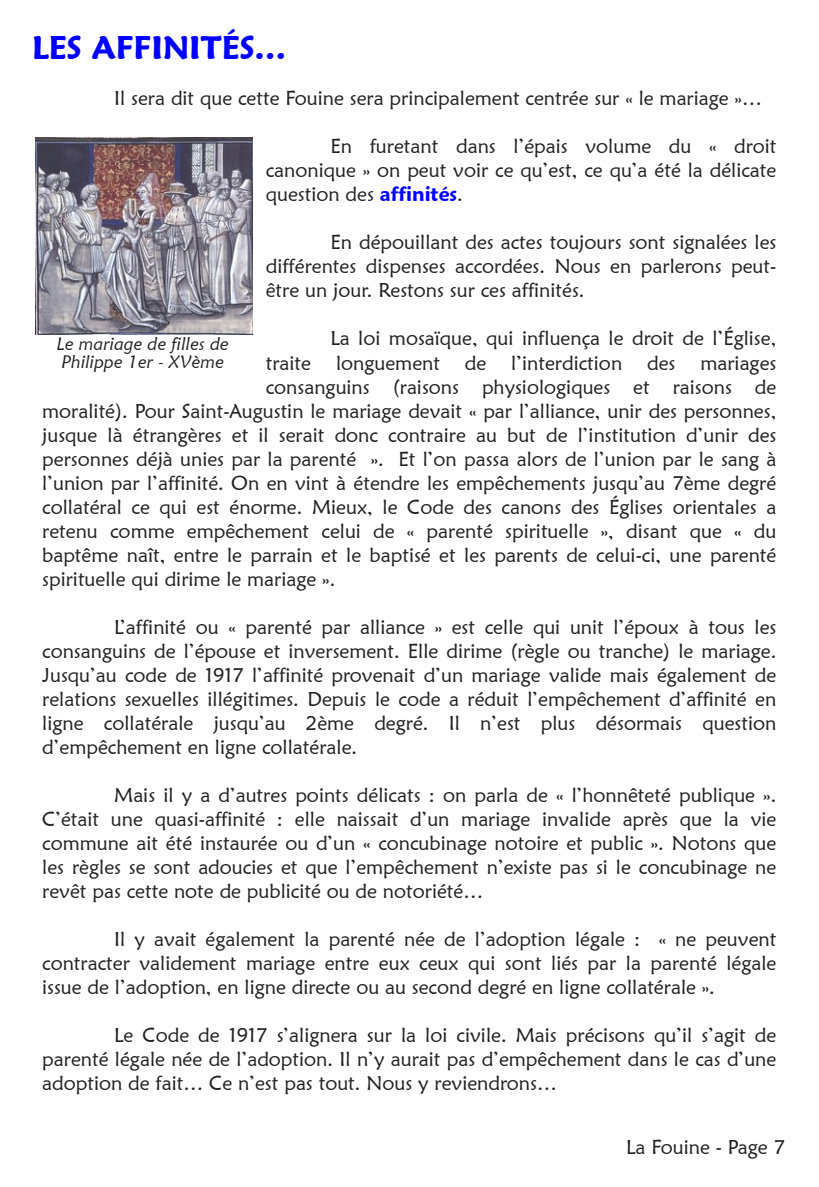
<style>
.page{position:relative;width:819px;height:1187px;background:#fff}
.page>*{position:absolute;margin:0;border:0;box-sizing:border-box;transform-origin:0 0}
.t1{font:600 32px "Maiandra GD";color:#00f}
.t2{font:20px/24px "Maiandra GD";color:#212124;text-align:justify}
.t3{font:italic 18px/18px "Maiandra GD";color:#212124}
.s1{font-weight:600;color:#00f}
</style>
<div class="page">
<img style="left:35px;top:138px;width:218px;height:196px">
<h1 class="t1" style="left:32px;top:29px;width:256px">LES AFFINITÉS…</h1>
<p class="t2" style="left:114px;top:86px;width:649px">Il sera dit que cette Fouine sera principalement centrée sur « le mariage »…</p>
<p class="t2" style="left:266px;top:134px;width:512px;text-indent:65px">En furetant dans l’épais volume du « droit canonique » on peut voir ce qu’est, ce qu’a été la délicate question des <span class="s1">affinités</span>.</p>
<p class="t2" style="left:266px;top:230px;width:512px;text-indent:65px">En dépouillant des actes toujours sont signalées les différentes dispenses accordées. Nous en parlerons peut&shy;être un jour. Restons sur ces affinités.</p>
<p class="t2" style="left:330px;top:326px;width:447px">La loi mosaïque, qui influença le droit de l’Église,</p>
<p class="t2" style="left:266px;top:350px;width:512px">traite longuement de l’interdiction des mariages</p>
<p class="t2" style="left:266px;top:374px;width:512px">consanguins (raisons physiologiques et raisons de</p>
<p class="t2" style="left:42px;top:398px;width:735px">moralité). Pour Saint-Augustin le mariage devait « par l’alliance, unir des personnes,</p>
<p class="t2" style="left:42px;top:422px;width:735px">jusque là étrangères et il serait donc contraire au but de l’institution d’unir des</p>
<p class="t2" style="left:42px;top:446px;width:735px">personnes déjà unies par la parenté ». Et l’on passa alors de l’union par le sang à</p>
<p class="t2" style="left:42px;top:470px;width:735px">l’union par l’affinité. On en vint à étendre les empêchements jusqu’au 7ème degré</p>
<p class="t2" style="left:42px;top:494px;width:735px">collatéral ce qui est énorme. Mieux, le Code des canons des Églises orientales a</p>
<p class="t2" style="left:42px;top:518px;width:735px">retenu comme empêchement celui de « parenté spirituelle », disant que « du</p>
<p class="t2" style="left:42px;top:542px;width:735px">baptême naît, entre le parrain et le baptisé et les parents de celui-ci, une parenté</p>
<p class="t2" style="left:42px;top:566px;width:294px">spirituelle qui dirime le mariage ».</p>
<p class="t2" style="left:42px;top:614px;width:735px;text-indent:72px">L’affinité ou « parenté par alliance » est celle qui unit l’époux à tous les consanguins de l’épouse et inversement. Elle dirime (règle ou tranche) le mariage.<br>Jusqu’au code de 1917 l’affinité provenait d’un mariage valide mais également de relations sexuelles illégitimes. Depuis le code a réduit l’empêchement d’affinité en ligne collatérale jusqu’au 2ème degré. Il n’est plus désormais question d’empêchement en ligne collatérale.</p>
<p class="t2" style="left:42px;top:782px;width:735px;text-indent:72px">Mais il y a d’autres points délicats : on parla de « l’honnêteté publique ».<br>C’était une quasi-affinité : elle naissait d’un mariage invalide après que la vie commune ait été instaurée ou d’un « concubinage notoire et public ». Notons que les règles se sont adoucies et que l’empêchement n’existe pas si le concubinage ne revêt pas cette note de publicité ou de notoriété…</p>
<p class="t2" style="left:42px;top:926px;width:735px;text-indent:72px">Il y avait également la parenté née de l’adoption légale : « ne peuvent contracter validement mariage entre eux ceux qui sont liés par la parenté légale issue de l’adoption, en ligne directe ou au second degré en ligne collatérale ».</p>
<p class="t2" style="left:42px;top:1022px;width:735px;text-indent:72px">Le Code de 1917 s’alignera sur la loi civile. Mais précisons qu’il s’agit de parenté légale née de l’adoption. Il n’y aurait pas d’empêchement dans le cas d’une adoption de fait… Ce n’est pas tout. Nous y reviendrons…</p>
<p class="t3" style="left:57px;top:335px;width:174px">Le mariage de filles de<br>Philippe 1er - XVème</p>
<p class="t2" style="left:626px;top:1134px;width:160px">La Fouine - Page 7</p>
</div>
